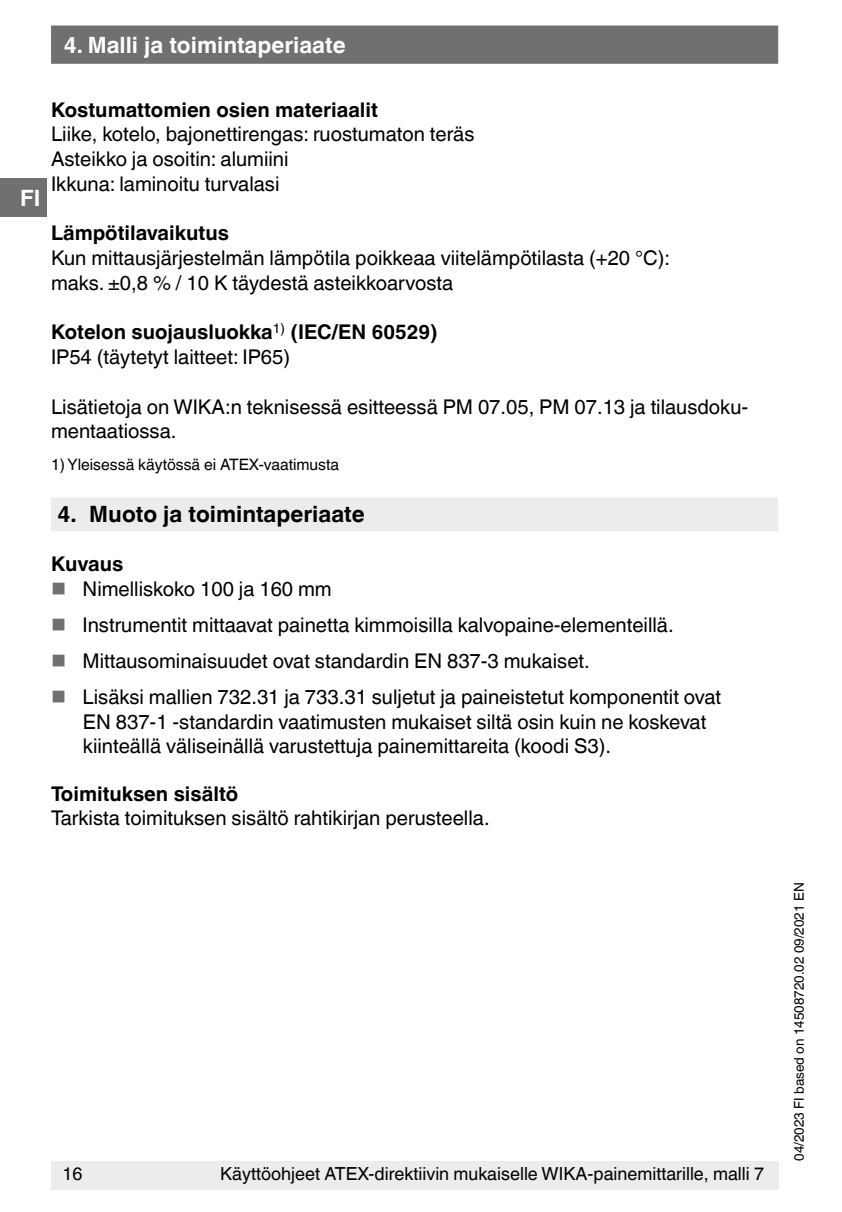
<style>
.page{position:relative;width:842px;height:1212px;background:#fff}
.page>*{position:absolute;margin:0;border:0;box-sizing:border-box;transform-origin:0 0}
.t1{font:700 22.5px "Helvetica World";color:#fff}
.t2{font:700 22.5px "Helvetica World";color:#000}
.t3{font:20.25px/24.8px "Helvetica World";color:#000}
.t4{font:700 20.25px/24.8px "Helvetica World";color:#000}
.t5{font:18px "Helvetica World";color:#000}
.t6{font:15.75px "Helvetica World";color:#000}
.t7{font:13.5px "Helvetica World";color:#000}
.s1{font-weight:400}
</style>
<div class="page">
<div style="left:51px;top:1161px;width:727px;height:29px;background:#ececec"></div>
<div style="left:51px;top:26px;width:727px;height:38px;background:#6f7070;border:2px solid #6f7070"></div>
<div style="left:0;top:179px;width:47px;height:38px;background:#6f7070"></div>
<div style="left:51px;top:497px;width:727px;height:34px;background:#ececec"></div>
<p class="t1" style="left:64px;top:32px;width:283px">4. Malli ja toimintaperiaate</p>
<p class="t1" style="left:20px;top:185px;width:22px">FI</p>
<p class="t4" style="left:51px;top:97px;width:328px">Kostumattomien osien materiaalit</p>
<p class="t3" style="left:51px;top:122px;width:425px">Liike, kotelo, bajonettirengas: ruostumaton teräs<br>Asteikko ja osoitin: alumiini<br>Ikkuna: laminoitu turvalasi</p>
<p class="t4" style="left:51px;top:221px;width:179px">Lämpötilavaikutus</p>
<p class="t3" style="left:51px;top:246px;width:621px">Kun mittausjärjestelmän lämpötila poikkeaa viitelämpötilasta (+20 °C): maks. ±0,8 % / 10 K täydestä asteikkoarvosta</p>
<p class="t4" style="left:51px;top:320px;width:388px">Kotelon suojausluokka<sup>1)</sup> (IEC/EN 60529)<br><span class="s1">IP54 (täytetyt laitteet: IP65)</span></p>
<p class="t3" style="left:51px;top:394px;width:699px">Lisätietoja on WIKA:n teknisessä esitteessä PM 07.05, PM 07.13 ja tilausdoku&shy;mentaatiossa.</p>
<p class="t6" style="left:51px;top:455px;width:290px">1) Yleisessä käytössä ei ATEX-vaatimusta</p>
<p class="t2" style="left:57px;top:501px;width:309px">4. Muoto ja toimintaperiaate</p>
<p class="t4" style="left:51px;top:552px;width:74px">Kuvaus</p>
<p class="t3" style="left:83px;top:571px;width:640px;line-height:36px">Nimelliskoko 100 ja 160 mm<br>Instrumentit mittaavat painetta kimmoisilla kalvopaine-elementeillä.<br>Mittausominaisuudet ovat standardin EN 837-3 mukaiset.<br>Lisäksi mallien 732.31 ja 733.31 suljetut ja paineistetut komponentit ovat</p>
<p class="t3" style="left:83px;top:709px;width:625px">EN 837-1 -standardin vaatimusten mukaiset siltä osin kuin ne koskevat kiinteällä väliseinällä varustettuja painemittareita (koodi S3).</p>
<p class="t4" style="left:51px;top:781px;width:189px">Toimituksen sisältö</p>
<p class="t3" style="left:51px;top:806px;width:440px">Tarkista toimituksen sisältö rahtikirjan perusteella.</p>
<p class="t5" style="left:63px;top:1163px;width:22px">16</p>
<p class="t5" style="left:220px;top:1163px;width:546px">Käyttöohjeet ATEX-direktiivin mukaiselle WIKA-painemittarille, malli 7</p>
<p class="t7" style="left:791px;top:1161px;width:280px;rotate:-90deg">04/2023 FI based on 14508720.02 09/2021 EN</p>
</div>
